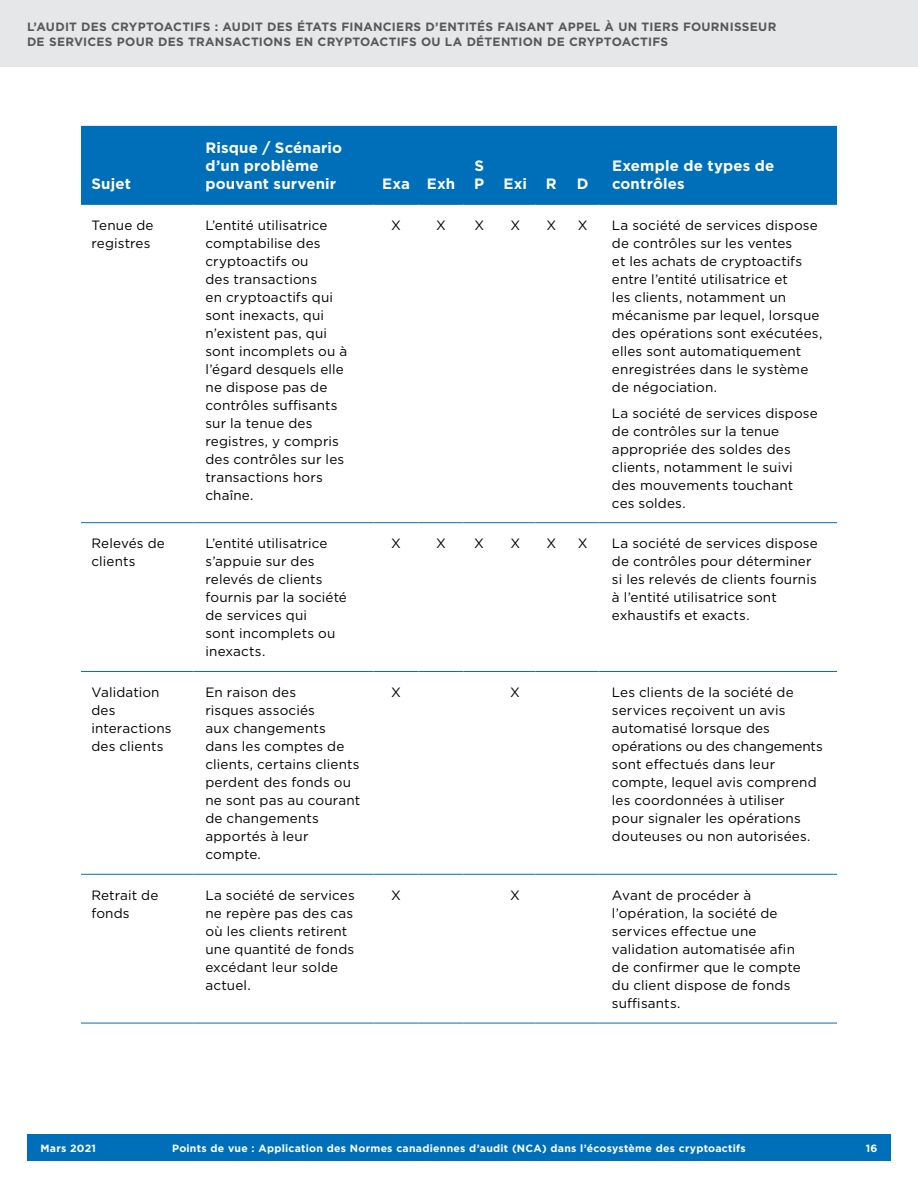
<style>
.page{position:relative;width:918px;height:1188px;background:#fff}
.page>*{position:absolute;margin:0;border:0;box-sizing:border-box;transform-origin:0 0}
.t1{font:700 15px/18px "Gotham";letter-spacing:.01em;color:#fefefe}
.t2{font:13.5px/18px "Gotham";letter-spacing:.01em;color:#000}
.t3{font:700 12px/15px "Gotham";letter-spacing:.02em;color:#57585b}
.t4{font:700 10.5px "Gotham";letter-spacing:.025em;color:#fefefe}
</style>
<div class="page">
<div style="left:81px;top:126px;width:113px;height:78px;background:#006fba"></div>
<div style="left:194px;top:126px;width:180px;height:78px;background:#006fba"></div>
<div style="left:374px;top:126px;width:44px;height:78px;background:#006fba"></div>
<div style="left:418px;top:126px;width:46px;height:78px;background:#006fba"></div>
<div style="left:464px;top:126px;width:31px;height:78px;background:#006fba"></div>
<div style="left:495px;top:126px;width:41px;height:78px;background:#006fba"></div>
<div style="left:536px;top:126px;width:31px;height:78px;background:#006fba"></div>
<div style="left:567px;top:126px;width:31px;height:78px;background:#006fba"></div>
<div style="left:598px;top:126px;width:239px;height:78px;background:#006fba"></div>
<hr style="left:81px;top:204px;width:113px;height:1px;background:#006fba">
<hr style="left:194px;top:204px;width:180px;height:1px;background:#006fba">
<hr style="left:374px;top:204px;width:44px;height:1px;background:#006fba">
<hr style="left:418px;top:204px;width:46px;height:1px;background:#006fba">
<hr style="left:464px;top:204px;width:31px;height:1px;background:#006fba">
<hr style="left:495px;top:204px;width:41px;height:1px;background:#006fba">
<hr style="left:536px;top:204px;width:31px;height:1px;background:#006fba">
<hr style="left:567px;top:204px;width:31px;height:1px;background:#006fba">
<hr style="left:598px;top:204px;width:239px;height:1px;background:#006fba">
<hr style="left:81px;top:522px;width:113px;height:1px;background:#006fba">
<hr style="left:194px;top:522px;width:180px;height:1px;background:#006fba">
<hr style="left:374px;top:522px;width:44px;height:1px;background:#006fba">
<hr style="left:418px;top:522px;width:46px;height:1px;background:#006fba">
<hr style="left:464px;top:522px;width:31px;height:1px;background:#006fba">
<hr style="left:495px;top:522px;width:41px;height:1px;background:#006fba">
<hr style="left:536px;top:522px;width:31px;height:1px;background:#006fba">
<hr style="left:567px;top:522px;width:31px;height:1px;background:#006fba">
<hr style="left:598px;top:522px;width:239px;height:1px;background:#006fba">
<hr style="left:81px;top:671px;width:113px;height:1px;background:#006fba">
<hr style="left:194px;top:671px;width:180px;height:1px;background:#006fba">
<hr style="left:374px;top:671px;width:44px;height:1px;background:#006fba">
<hr style="left:418px;top:671px;width:46px;height:1px;background:#006fba">
<hr style="left:464px;top:671px;width:31px;height:1px;background:#006fba">
<hr style="left:495px;top:671px;width:41px;height:1px;background:#006fba">
<hr style="left:536px;top:671px;width:31px;height:1px;background:#006fba">
<hr style="left:567px;top:671px;width:31px;height:1px;background:#006fba">
<hr style="left:598px;top:671px;width:239px;height:1px;background:#006fba">
<hr style="left:81px;top:874px;width:113px;height:1px;background:#006fba">
<hr style="left:194px;top:874px;width:180px;height:1px;background:#006fba">
<hr style="left:374px;top:874px;width:44px;height:1px;background:#006fba">
<hr style="left:418px;top:874px;width:46px;height:1px;background:#006fba">
<hr style="left:464px;top:874px;width:31px;height:1px;background:#006fba">
<hr style="left:495px;top:874px;width:41px;height:1px;background:#006fba">
<hr style="left:536px;top:874px;width:31px;height:1px;background:#006fba">
<hr style="left:567px;top:874px;width:31px;height:1px;background:#006fba">
<hr style="left:598px;top:874px;width:239px;height:1px;background:#006fba">
<hr style="left:81px;top:1023px;width:113px;height:1px;background:#006fba">
<hr style="left:194px;top:1023px;width:180px;height:1px;background:#006fba">
<hr style="left:374px;top:1023px;width:44px;height:1px;background:#006fba">
<hr style="left:418px;top:1023px;width:46px;height:1px;background:#006fba">
<hr style="left:464px;top:1023px;width:31px;height:1px;background:#006fba">
<hr style="left:495px;top:1023px;width:41px;height:1px;background:#006fba">
<hr style="left:536px;top:1023px;width:31px;height:1px;background:#006fba">
<hr style="left:567px;top:1023px;width:31px;height:1px;background:#006fba">
<hr style="left:598px;top:1023px;width:239px;height:1px;background:#006fba">
<div style="left:27px;top:1134px;width:864px;height:27px;background:#006fba"></div>
<div style="left:0;top:0;width:918px;height:68px;background:#e6e7e8"></div>
<p class="t3" style="left:27px;top:19px;width:751px">L’AUDIT DES CRYPTOACTIFS : AUDIT DES ÉTATS FINANCIERS D’ENTITÉS FAISANT APPEL À UN TIERS FOURNISSEUR<br>DE SERVICES POUR DES TRANSACTIONS EN CRYPTOACTIFS OU LA DÉTENTION DE CRYPTOACTIFS</p>
<p class="t1" style="left:92px;top:175px;width:41px">Sujet</p>
<p class="t1" style="left:206px;top:139px;width:138px">Risque / Scénario d’un problème pouvant survenir</p>
<p class="t1" style="left:382px;top:175px;width:75px">Exa Exh</p>
<p class="t1" style="left:474px;top:157px;width:12px">S<br>P</p>
<p class="t1" style="left:503px;top:175px;width:25px">Exi</p>
<p class="t1" style="left:546px;top:175px;width:12px">R</p>
<p class="t1" style="left:577px;top:175px;width:13px">D</p>
<p class="t1" style="left:612px;top:157px;width:164px">Exemple de types de contrôles</p>
<p class="t2" style="left:92px;top:216px;width:64px">Tenue de registres</p>
<p class="t2" style="left:205px;top:216px;width:143px">L’entité utilisatrice comptabilise des cryptoactifs ou<br>des transactions<br>en cryptoactifs qui sont inexacts, qui n’existent pas, qui sont incomplets ou à l’égard desquels elle ne dispose pas de contrôles suffisants sur la tenue des registres, y compris des contrôles sur les transactions hors chaîne.</p>
<p class="t2" style="left:391px;top:216px;width:11px">X</p>
<p class="t2" style="left:436px;top:216px;width:11px">X</p>
<p class="t2" style="left:474px;top:216px;width:11px">X</p>
<p class="t2" style="left:510px;top:216px;width:11px">X</p>
<p class="t2" style="left:546px;top:216px;width:11px">X</p>
<p class="t2" style="left:578px;top:216px;width:11px">X</p>
<p class="t2" style="left:612px;top:216px;width:212px">La société de services dispose de contrôles sur les ventes<br>et les achats de cryptoactifs entre l’entité utilisatrice et<br>les clients, notamment un mécanisme par lequel, lorsque des opérations sont exécutées, elles sont automatiquement enregistrées dans le système de négociation.</p>
<p class="t2" style="left:612px;top:404px;width:207px">La société de services dispose de contrôles sur la tenue appropriée des soldes des clients, notamment le suivi des mouvements touchant ces soldes.</p>
<p class="t2" style="left:91px;top:534px;width:75px">Relevés de clients</p>
<p class="t2" style="left:205px;top:534px;width:143px">L’entité utilisatrice s’appuie sur des relevés de clients fournis par la société de services qui<br>sont incomplets ou inexacts.</p>
<p class="t2" style="left:391px;top:534px;width:11px">X</p>
<p class="t2" style="left:436px;top:534px;width:11px">X</p>
<p class="t2" style="left:474px;top:534px;width:11px">X</p>
<p class="t2" style="left:510px;top:534px;width:11px">X</p>
<p class="t2" style="left:546px;top:534px;width:11px">X</p>
<p class="t2" style="left:578px;top:534px;width:11px">X</p>
<p class="t2" style="left:612px;top:534px;width:207px">La société de services dispose de contrôles pour déterminer si les relevés de clients fournis à l’entité utilisatrice sont exhaustifs et exacts.</p>
<p class="t2" style="left:91px;top:683px;width:82px">Validation des interactions des clients</p>
<p class="t2" style="left:205px;top:683px;width:156px">En raison des<br>risques associés<br>aux changements dans les comptes de clients, certains clients perdent des fonds ou ne sont pas au courant de changements apportés à leur compte.</p>
<p class="t2" style="left:391px;top:683px;width:11px">X</p>
<p class="t2" style="left:510px;top:683px;width:11px">X</p>
<p class="t2" style="left:612px;top:683px;width:212px">Les clients de la société de services reçoivent un avis automatisé lorsque des opérations ou des changements sont effectués dans leur compte, lequel avis comprend les coordonnées à utiliser<br>pour signaler les opérations douteuses ou non autorisées.</p>
<p class="t2" style="left:91px;top:886px;width:68px">Retrait de fonds</p>
<p class="t2" style="left:205px;top:886px;width:151px">La société de services ne repère pas des cas où les clients retirent une quantité de fonds excédant leur solde actuel.</p>
<p class="t2" style="left:391px;top:886px;width:11px">X</p>
<p class="t2" style="left:510px;top:886px;width:11px">X</p>
<p class="t2" style="left:612px;top:886px;width:190px">Avant de procéder à l’opération, la société de services effectue une validation automatisée afin de confirmer que le compte du client dispose de fonds suffisants.</p>
<p class="t4" style="left:40px;top:1141px;width:57px">Mars 2021</p>
<p class="t4" style="left:172px;top:1141px;width:575px">Points de vue : Application des Normes canadiennes d’audit (NCA) dans l’écosystème des cryptoactifs</p>
<p class="t4" style="left:866px;top:1141px;width:13px">16</p>
</div>
